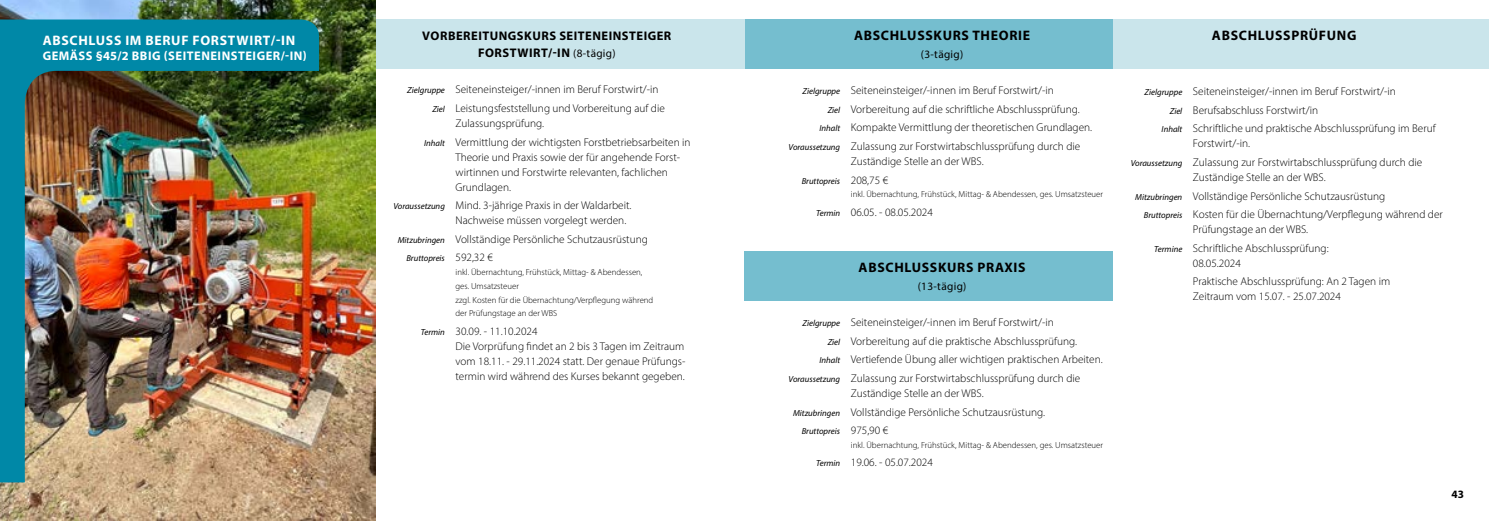
<style>
.page{position:relative;width:1489px;height:525px;background:#fff}
.page>*{position:absolute;margin:0;border:0;box-sizing:border-box;transform-origin:0 0}
.t1{font:700 13.75px "Myriad Pro";letter-spacing:.05em;color:#000}
.t2{font:700 13.75px "Myriad Pro";letter-spacing:.05em;color:#fff}
.t3{font:700 12.5px/17.5px "Myriad Pro";letter-spacing:.04em;color:#000;text-align:center}
.t4{font:700 12.5px "Myriad Pro";letter-spacing:.04em;color:#fff}
.t5{font:300 11.25px/18.5px "Myriad Pro";color:#000}
.t6{font:11.25px "Myriad Pro";letter-spacing:.03em;color:#000}
.t7{font:700 11.25px "Myriad Pro";color:#000}
.t8{font:300 8.75px/13.8px "Myriad Pro";color:#000}
.s1{font-weight:400;font-size:11.25px}
.s2{font-weight:400;font-style:italic;font-size:8.75px}
.s3{font-weight:400;font-style:italic}
.s4{font-size:11.25px}
</style>
<div class="page">
<div style="left:744px;top:19px;width:386px;height:50px;background:#75becf"></div>
<div style="left:744px;top:251px;width:369px;height:49px;background:#75becf"></div>
<div style="left:1113px;top:19px;width:375px;height:50px;background:#cae5eb"></div>
<div style="left:367px;top:19px;width:377px;height:50px;background:#cae5eb"></div>
<img style="left:0;top:0;width:376px;height:520px">
<img style="left:0;top:19px;width:319px;height:463px">
<p class="t2" style="left:43px;top:31px;width:254px">ABSCHLUSS IM BERUF FORSTWIRT/-IN</p>
<p class="t4" style="left:43px;top:47px;width:266px">GEMÄSS §45/2 BBIG (SEITENEINSTEIGER/-IN)</p>
<p class="t3" style="left:422px;top:26px;width:250px">VORBEREITUNGSKURS SEITENEINSTEIGER<br>FORSTWIRT/-IN <span class="s1">(8-tägig)</span></p>
<p class="t5" style="left:432px;top:80px;width:234px;text-indent:-25px"><span class="s2">Zielgruppe</span> Seiteneinsteiger/-innen im Beruf Forstwirt/-in<br><span class="s2">Ziel</span> Leistungsfeststellung und Vorbereitung auf die</p>
<p class="t5" style="left:424px;top:114px;width:268px;text-indent:31px">Zulassungsprüfung.<br><span class="s2">Inhalt</span> Vermittlung der wichtigsten Forstbetriebsarbeiten in</p>
<p class="t5" style="left:455px;top:149px;width:226px;line-height:15px">Theorie und Praxis sowie der für angehende Forst&shy;wirtinnen und Forstwirte relevanten, fachlichen<br>Grundlagen.</p>
<p class="t5" style="left:455px;top:198px;width:177px;line-height:15px;text-indent:-62px"><span class="s2">Voraussetzung</span> Mind. 3-jährige Praxis in der Waldarbeit.<br>Nachweise müssen vorgelegt werden.</p>
<p class="t5" style="left:398px;top:229px;width:251px"><span class="s2">Mitzubringen</span> Vollständige Persönliche Schutzausrüstung</p>
<p class="t8" style="left:455px;top:251px;width:199px;text-indent:-49px"><span class="s3">Bruttopreis</span> <span class="s4">592,32 €<br></span>inkl. Übernachtung, Frühstück, Mittag- &amp; Abendessen, ges. Umsatzsteuer<br>zzgl. Kosten für die Übernachtung/Verpflegung während der Prüfungstage an der WBS</p>
<p class="t5" style="left:455px;top:323px;width:231px;line-height:15px;text-indent:-35px"><span class="s2">Termin</span> 30.09. - 11.10.2024<br>Die Vorprüfung findet an 2 bis 3 Tagen im Zeitraum vom 18.11. - 29.11.2024 statt. Der genaue Prüfungs&shy;termin wird während des Kurses bekannt gegeben.</p>
<p class="t1" style="left:854px;top:27px;width:177px">ABSCHLUSSKURS THEORIE</p>
<p class="t6" style="left:920px;top:47px;width:44px">(3-tägig)</p>
<p class="t5" style="left:802px;top:81px;width:253px"><span class="s2">Zielgruppe</span> Seiteneinsteiger/-innen im Beruf Forstwirt/-in</p>
<p class="t5" style="left:827px;top:100px;width:254px"><span class="s2">Ziel</span> Vorbereitung auf die schriftliche Abschlussprüfung.</p>
<p class="t5" style="left:819px;top:118px;width:274px"><span class="s2">Inhalt</span> Kompakte Vermittlung der theoretischen Grundlagen.</p>
<p class="t5" style="left:788px;top:137px;width:293px"><span class="s2">Voraussetzung</span> Zulassung zur Forstwirtabschlussprüfung durch die</p>
<p class="t5" style="left:850px;top:152px;width:134px">Zuständige Stelle an der WBS.</p>
<p class="t8" style="left:850px;top:173px;width:254px;text-indent:-49px"><span class="s3">Bruttopreis</span> <span class="s4">208,75 €<br></span>inkl. Übernachtung, Frühstück, Mittag- &amp; Abendessen, ges. Umsatzsteuer</p>
<p class="t5" style="left:816px;top:203px;width:118px"><span class="s2">Termin</span> 06.05. - 08.05.2024</p>
<p class="t1" style="left:858px;top:259px;width:168px">ABSCHLUSSKURS PRAXIS</p>
<p class="t6" style="left:917px;top:279px;width:50px">(13-tägig)</p>
<p class="t5" style="left:802px;top:313px;width:253px"><span class="s2">Zielgruppe</span> Seiteneinsteiger/-innen im Beruf Forstwirt/-in</p>
<p class="t5" style="left:827px;top:331px;width:251px"><span class="s2">Ziel</span> Vorbereitung auf die praktische Abschlussprüfung.</p>
<p class="t5" style="left:819px;top:350px;width:285px"><span class="s2">Inhalt</span> Vertiefende Übung aller wichtigen praktischen Arbeiten.</p>
<p class="t5" style="left:788px;top:368px;width:293px"><span class="s2">Voraussetzung</span> Zulassung zur Forstwirtabschlussprüfung durch die</p>
<p class="t5" style="left:793px;top:383px;width:253px;text-align:center">Zuständige Stelle an der WBS.<br><span class="s2">Mitzubringen</span> Vollständige Persönliche Schutzausrüstung.</p>
<p class="t8" style="left:850px;top:424px;width:254px;text-indent:-49px"><span class="s3">Bruttopreis</span> <span class="s4">975,90 €<br></span>inkl. Übernachtung, Frühstück, Mittag- &amp; Abendessen, ges. Umsatzsteuer</p>
<p class="t5" style="left:816px;top:453px;width:118px"><span class="s2">Termin</span> 19.06. - 05.07.2024</p>
<p class="t1" style="left:1211px;top:27px;width:146px">ABSCHLUSSPRÜFUNG</p>
<p class="t5" style="left:1144px;top:82px;width:253px"><span class="s2">Zielgruppe</span> Seiteneinsteiger/-innen im Beruf Forstwirt/-in</p>
<p class="t5" style="left:1169px;top:101px;width:150px"><span class="s2">Ziel</span> Berufsabschluss Forstwirt/in</p>
<p class="t5" style="left:1161px;top:119px;width:275px"><span class="s2">Inhalt</span> Schriftliche und praktische Abschlussprüfung im Beruf</p>
<p class="t5" style="left:1130px;top:134px;width:293px;text-indent:62px">Forstwirt/-in.<br><span class="s2">Voraussetzung</span> Zulassung zur Forstwirtabschlussprüfung durch die</p>
<p class="t5" style="left:1192px;top:168px;width:134px">Zuständige Stelle an der WBS.</p>
<p class="t5" style="left:1135px;top:186px;width:251px"><span class="s2">Mitzubringen</span> Vollständige Persönliche Schutzausrüstung</p>
<p class="t5" style="left:1143px;top:205px;width:300px"><span class="s2">Bruttopreis</span> Kosten für die Übernachtung/Verpflegung während der</p>
<p class="t5" style="left:1154px;top:220px;width:176px;text-indent:39px">Prüfungstage an der WBS.<br><span class="s2">Termine</span> Schriftliche Abschlussprüfung:</p>
<p class="t5" style="left:1192px;top:253px;width:199px">08.05.2024<br>Praktische Abschlussprüfung: An 2 Tagen im</p>
<p class="t5" style="left:1192px;top:287px;width:149px">Zeitraum vom 15.07. - 25.07.2024</p>
<p class="t7" style="left:1451px;top:486px;width:14px">43</p>
</div>
